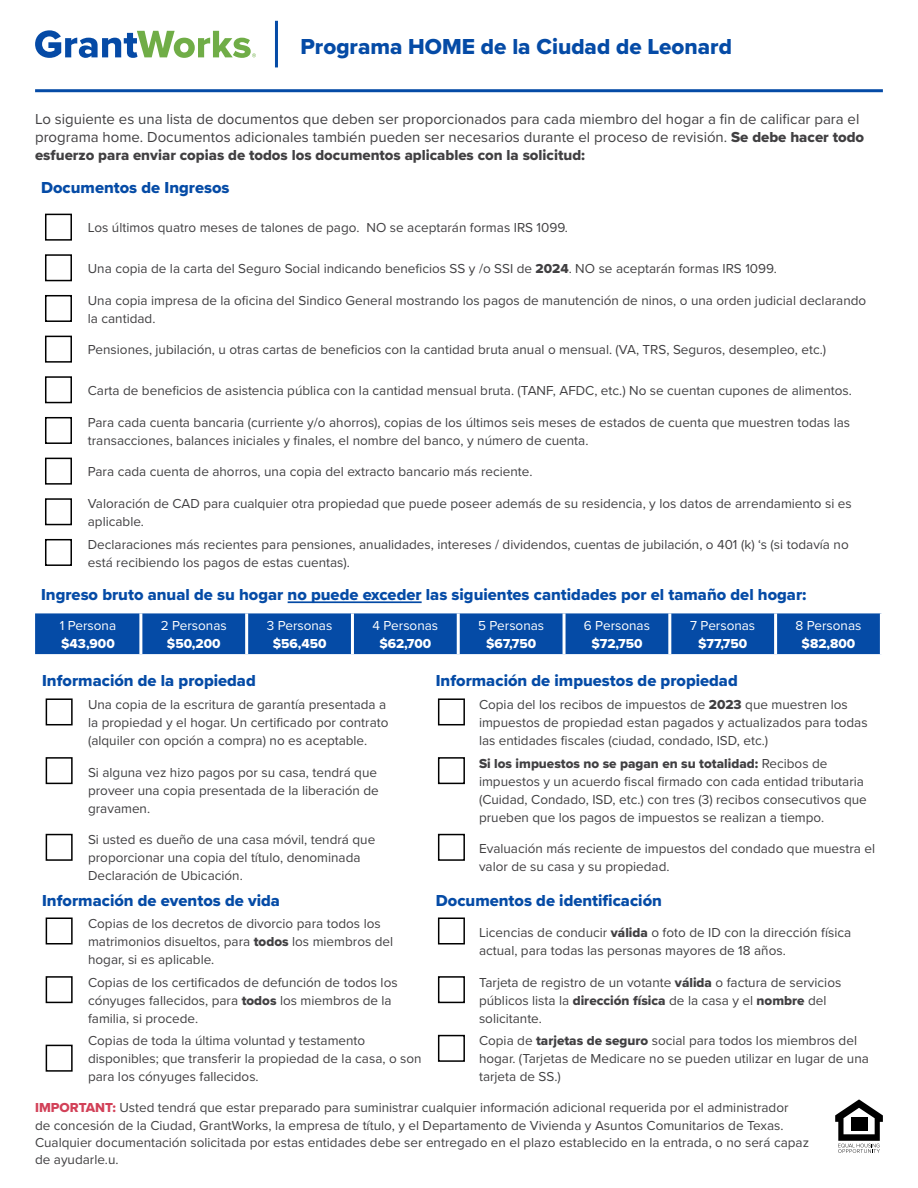
<style>
.page{position:relative;width:918px;height:1188px;background:#fff}
.page>*{position:absolute;margin:0;border:0;box-sizing:border-box;transform-origin:0 0}
.t1{font:22.5px "Proxima Nova Extrabld";color:#054ba6}
.t2{font:16.5px "Proxima Nova Extrabld";color:#054ba6}
.t3{font:15px/18px "Proxima Nova";color:#414042}
.t4{font:15px "Proxima Nova Extrabld";color:#414042}
.t5{font:13.5px/18px "Proxima Nova";color:#414042}
.t6{font:13.5px "Proxima Nova";color:#fff}
.t7{font:13.5px "Proxima Nova Extrabld";color:#fff}
.t8{font:13.5px "Proxima Nova Extrabld";color:#414042}
.s1{font-family:"Proxima Nova Extrabld"}
.s2{font-family:"Proxima Nova"}
.s3{font-family:"Proxima Nova Extrabld";color:#d24158}
</style>
<div class="page">
<div style="left:35px;top:613px;width:845px;height:41px;background:#054ba6"></div>
<hr style="left:139px;top:613px;width:3px;height:41px;background:#fff">
<hr style="left:245px;top:613px;width:3px;height:41px;background:#fff">
<hr style="left:351px;top:613px;width:3px;height:41px;background:#fff">
<hr style="left:457px;top:613px;width:3px;height:41px;background:#fff">
<hr style="left:563px;top:613px;width:3px;height:41px;background:#fff">
<hr style="left:668px;top:613px;width:3px;height:41px;background:#fff">
<hr style="left:774px;top:613px;width:3px;height:41px;background:#fff">
<hr style="left:288px;top:601px;width:134px;height:2px;background:#054ba6">
<svg style="left:835px;top:1100px;width:48px;height:53px"></svg>
<hr style="left:35px;top:89px;width:848px;height:3px;background:#054ba6">
<hr style="left:275px;top:21px;width:3px;height:46px;background:#054ba6">
<svg style="left:35px;top:30px;width:221px;height:28px"></svg>
<div style="left:45px;top:214px;width:27px;height:27px;border:2px solid #000"></div>
<div style="left:45px;top:254px;width:27px;height:27px;border:2px solid #000"></div>
<div style="left:45px;top:295px;width:27px;height:27px;border:2px solid #000"></div>
<div style="left:45px;top:336px;width:27px;height:27px;border:2px solid #000"></div>
<div style="left:45px;top:376px;width:27px;height:27px;border:2px solid #000"></div>
<div style="left:45px;top:417px;width:27px;height:27px;border:2px solid #000"></div>
<div style="left:45px;top:458px;width:27px;height:27px;border:2px solid #000"></div>
<div style="left:45px;top:498px;width:27px;height:27px;border:2px solid #000"></div>
<div style="left:45px;top:539px;width:27px;height:27px;border:2px solid #000"></div>
<div style="left:46px;top:698px;width:27px;height:27px;border:2px solid #000"></div>
<div style="left:438px;top:698px;width:27px;height:27px;border:2px solid #000"></div>
<div style="left:46px;top:757px;width:27px;height:27px;border:2px solid #000"></div>
<div style="left:438px;top:757px;width:27px;height:27px;border:2px solid #000"></div>
<div style="left:46px;top:834px;width:27px;height:27px;border:2px solid #000"></div>
<div style="left:438px;top:834px;width:27px;height:27px;border:2px solid #000"></div>
<div style="left:46px;top:918px;width:27px;height:27px;border:2px solid #000"></div>
<div style="left:438px;top:918px;width:27px;height:27px;border:2px solid #000"></div>
<div style="left:46px;top:976px;width:27px;height:27px;border:2px solid #000"></div>
<div style="left:438px;top:976px;width:27px;height:27px;border:2px solid #000"></div>
<div style="left:46px;top:1045px;width:27px;height:27px;border:2px solid #000"></div>
<div style="left:438px;top:1035px;width:27px;height:27px;border:2px solid #000"></div>
<h1 class="t1" style="left:300px;top:29px;width:433px">Programa HOME de la Ciudad de Leonard</h1>
<p class="t3" style="left:35px;top:110px;width:831px">Lo siguiente es una lista de documentos que deben ser proporcionados para cada miembro del hogar a fin de calificar para el programa home. Documentos adicionales también pueden ser necesarios durante el proceso de revisión. <span class="s1">Se debe hacer todo</span></p>
<p class="t4" style="left:35px;top:144px;width:552px">esfuerzo para enviar copias de todos los documentos aplicables con la solicitud:</p>
<p class="t2" style="left:41px;top:175px;width:190px">Documentos de Ingresos</p>
<p class="t5" style="left:88px;top:218px;width:482px">Los últimos quatro meses de talones de pago. NO se aceptarán formas IRS 1099.</p>
<p class="t5" style="left:88px;top:259px;width:690px">Una copia de la carta del Seguro Social indicando beneficios SS y /o SSI de <span class="s1">2024</span>. NO se aceptarán formas IRS 1099.</p>
<p class="t5" style="left:88px;top:291px;width:780px">Una copia impresa de la oficina del Sindico General mostrando los pagos de manutención de ninos, o una orden judicial declarando la cantidad.</p>
<p class="t5" style="left:88px;top:340px;width:740px">Pensiones, jubilación, u otras cartas de beneficios con la cantidad bruta anual o mensual. (VA, TRS, Seguros, desempleo, etc.)</p>
<p class="t5" style="left:88px;top:381px;width:766px">Carta de beneficios de asistencia pública con la cantidad mensual bruta. (TANF, AFDC, etc.) No se cuentan cupones de alimentos.</p>
<p class="t5" style="left:88px;top:413px;width:764px">Para cada cuenta bancaria (curriente y/o ahorros), copias de los últimos seis meses de estados de cuenta que muestren todas las transacciones, balances iniciales y finales, el nombre del banco, y número de cuenta.</p>
<p class="t5" style="left:88px;top:462px;width:446px">Para cada cuenta de ahorros, una copia del extracto bancario más reciente.</p>
<p class="t5" style="left:88px;top:494px;width:765px">Valoración de CAD para cualquier otra propiedad que puede poseer además de su residencia, y los datos de arrendamiento si es aplicable.</p>
<p class="t5" style="left:88px;top:535px;width:762px">Declaraciones más recientes para pensiones, anualidades, intereses / dividendos, cuentas de jubilación, o 401 (k) ‘s (si todavía no está recibiendo los pagos de estas cuentas).</p>
<p class="t2" style="left:41px;top:582px;width:767px">Ingreso bruto anual de su hogar no puede exceder las siguientes cantidades por el tamaño del hogar:</p>
<p class="t6" style="left:60px;top:616px;width:58px">1 Persona</p>
<p class="t7" style="left:61px;top:634px;width:55px">$43,900</p>
<p class="t6" style="left:161px;top:616px;width:68px">2 Personas</p>
<p class="t7" style="left:167px;top:634px;width:55px">$50,200</p>
<p class="t6" style="left:267px;top:616px;width:67px">3 Personas</p>
<p class="t7" style="left:273px;top:634px;width:55px">$56,450</p>
<p class="t6" style="left:584px;top:616px;width:68px">6 Personas</p>
<p class="t7" style="left:591px;top:634px;width:53px">$72,750</p>
<p class="t6" style="left:796px;top:616px;width:67px">8 Personas</p>
<p class="t7" style="left:802px;top:634px;width:55px">$82,800</p>
<p class="t6" style="left:373px;top:616px;width:67px">4 Personas</p>
<p class="t7" style="left:379px;top:634px;width:53px">$62,700</p>
<p class="t6" style="left:478px;top:616px;width:68px">5 Personas</p>
<p class="t7" style="left:486px;top:634px;width:51px">$67,750</p>
<p class="t6" style="left:690px;top:616px;width:67px">7 Personas</p>
<p class="t7" style="left:698px;top:634px;width:51px">$77,750</p>
<p class="t2" style="left:42px;top:669px;width:215px">Información de la propiedad</p>
<p class="t2" style="left:436px;top:669px;width:303px">Información de impuestos de propiedad</p>
<p class="t5" style="left:88px;top:695px;width:302px">Una copia de la escritura de garantía presentada a la propiedad y el hogar. Un certificado por contrato (alquiler con opción a compra) no es aceptable.</p>
<p class="t5" style="left:479px;top:695px;width:390px">Copia del los recibos de impuestos de <span class="s1">2023</span> que muestren los impuestos de propiedad estan pagados y actualizados para todas las entidades fiscales (ciudad, condado, ISD, etc.)</p>
<p class="t5" style="left:88px;top:763px;width:292px">Si alguna vez hizo pagos por su casa, tendrá que proveer una copia presentada de la liberación de gravamen.</p>
<p class="t8" style="left:479px;top:753px;width:350px">Si los impuestos no se pagan en su totalidad: <span class="s2">Recibos de</span></p>
<p class="t5" style="left:479px;top:772px;width:389px">impuestos y un acuerdo fiscal firmado con cada entidad tributaria (Cuidad, Condado, ISD, etc.) con tres (3) recibos consecutivos que prueben que los pagos de impuestos se realizan a tiempo.</p>
<p class="t5" style="left:88px;top:830px;width:289px">Si usted es dueño de una casa móvil, tendrá que proporcionar una copia del título, denominada<br>Declaración de Ubicación.</p>
<p class="t5" style="left:479px;top:839px;width:398px">Evaluación más reciente de impuestos del condado que muestra el valor de su casa y su propiedad.</p>
<p class="t2" style="left:42px;top:888px;width:239px">Información de eventos de vida</p>
<p class="t2" style="left:436px;top:888px;width:228px">Documentos de identificación</p>
<p class="t5" style="left:88px;top:914px;width:307px">Copias de los decretos de divorcio para todos los matrimonios disueltos, para <span class="s1">todos</span> los miembros del hogar, si es aplicable.</p>
<p class="t5" style="left:479px;top:923px;width:374px">Licencias de conducir <span class="s1">válida</span> o foto de ID con la dirección física actual, para todas las personas mayores de 18 años.</p>
<p class="t5" style="left:88px;top:973px;width:311px">Copias de los certificados de defunción de todos los cónyuges fallecidos, para <span class="s1">todos</span> los miembros de la familia, si procede.</p>
<p class="t5" style="left:479px;top:973px;width:364px">Tarjeta de registro de un votante <span class="s1">válida</span> o factura de servicios públicos lista la <span class="s1">dirección física</span> de la casa y el <span class="s1">nombre</span> del solicitante.</p>
<p class="t5" style="left:88px;top:1031px;width:335px">Copias de toda la última voluntad y testamento disponibles; que transferir la propiedad de la casa, o son para los cónyuges fallecidos.</p>
<p class="t5" style="left:479px;top:1031px;width:391px">Copia de <span class="s1">tarjetas de seguro</span> social para todos los miembros del hogar. (Tarjetas de Medicare no se pueden utilizar en lugar de una tarjeta de SS.)</p>
<p class="t5" style="left:35px;top:1099px;width:775px;line-height:17.2px"><span class="s3">IMPORTANT:</span> Usted tendrá que estar preparado para suministrar cualquier información adicional requerida por el administrador<br>de concesión de la Ciudad, GrantWorks, la empresa de título, y el Departamento de Vivienda y Asuntos Comunitarios de Texas.<br>Cualquier documentación solicitada por estas entidades debe ser entregado en el plazo establecido en la entrada, o no será capaz de ayudarle.u.</p>
</div>
